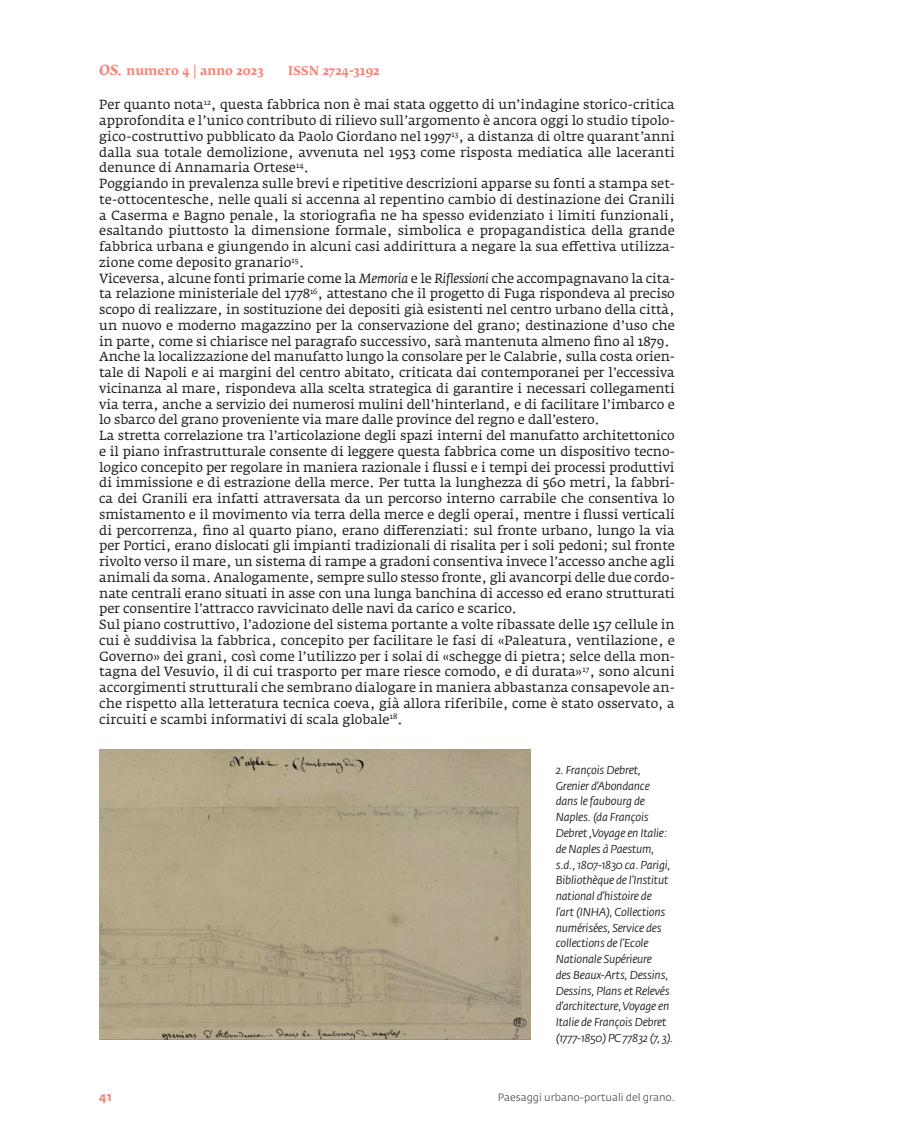
<style>
.page{position:relative;width:918px;height:1141px;background:#fff}
.page>*{position:absolute;margin:0;border:0;box-sizing:border-box;transform-origin:0 0}
.t1{font:13.12px/15.8px "Fedra Serif A Pro";letter-spacing:-.01em;color:#231f20}
.t2{font:700 12.25px "Fedra Serif B Pro";color:#f4877c}
.t3{font:700 12.25px "Fedra Sans Std";color:#f4877c}
.t4{font:italic 11.38px/15.8px "Fedra Sans Std";letter-spacing:-.02em;color:#231f20}
.t5{font:10.5px "Fedra Sans Std";color:#57585a}
.s1{font-style:italic;font-size:14px}
.s2{font-style:italic}
</style>
<div class="page">
<img style="left:99px;top:749px;width:432px;height:291px">
<p class="t2" style="left:99px;top:63px;width:166px"><span class="s1">OS.</span> numero 4 | anno 2023</p>
<p class="t2" style="left:288px;top:63px;width:93px">ISSN 2724-3192</p>
<p class="t1" style="left:99px;top:97px;width:577px">Per quanto nota<sup>12</sup>, questa fabbrica non è mai stata oggetto di un’indagine storico-critica approfondita e l’unico contributo di rilievo sull’argomento è ancora oggi lo studio tipolo&shy;gico-costruttivo pubblicato da Paolo Giordano nel 1997<sup>13</sup>, a distanza di oltre quarant’anni dalla sua totale demolizione, avvenuta nel 1953 come risposta mediatica alle laceranti denunce di Annamaria Ortese<sup>14</sup>.<br>Poggiando in prevalenza sulle brevi e ripetitive descrizioni apparse su fonti a stampa set&shy;te-ottocentesche, nelle quali si accenna al repentino cambio di destinazione dei Granili a Caserma e Bagno penale, la storiografia ne ha spesso evidenziato i limiti funzionali, esaltando piuttosto la dimensione formale, simbolica e propagandistica della grande fabbrica urbana e giungendo in alcuni casi addirittura a negare la sua effettiva utilizza&shy;zione come deposito granario<sup>15</sup>.<br>Viceversa, alcune fonti primarie come la <span class="s2">Memoria</span> e le <span class="s2">Riflessioni</span> che accompagnavano la cita&shy;ta relazione ministeriale del 1778<sup>16</sup>, attestano che il progetto di Fuga rispondeva al preciso scopo di realizzare, in sostituzione dei depositi già esistenti nel centro urbano della città, un nuovo e moderno magazzino per la conservazione del grano; destinazione d’uso che in parte, come si chiarisce nel paragrafo successivo, sarà mantenuta almeno fino al 1879.<br>Anche la localizzazione del manufatto lungo la consolare per le Calabrie, sulla costa orien&shy;tale di Napoli e ai margini del centro abitato, criticata dai contemporanei per l’eccessiva vicinanza al mare, rispondeva alla scelta strategica di garantire i necessari collegamenti via terra, anche a servizio dei numerosi mulini dell’hinterland, e di facilitare l’imbarco e lo sbarco del grano proveniente via mare dalle province del regno e dall’estero.<br>La stretta correlazione tra l’articolazione degli spazi interni del manufatto architettonico e il piano infrastrutturale consente di leggere questa fabbrica come un dispositivo tecno&shy;logico concepito per regolare in maniera razionale i flussi e i tempi dei processi produttivi di immissione e di estrazione della merce. Per tutta la lunghezza di 560 metri, la fabbri&shy;ca dei Granili era infatti attraversata da un percorso interno carrabile che consentiva lo smistamento e il movimento via terra della merce e degli operai, mentre i flussi verticali di percorrenza, fino al quarto piano, erano differenziati: sul fronte urbano, lungo la via per Portici, erano dislocati gli impianti tradizionali di risalita per i soli pedoni; sul fronte rivolto verso il mare, un sistema di rampe a gradoni consentiva invece l’accesso anche agli animali da soma. Analogamente, sempre sullo stesso fronte, gli avancorpi delle due cordo&shy;nate centrali erano situati in asse con una lunga banchina di accesso ed erano strutturati per consentire l’attracco ravvicinato delle navi da carico e scarico.<br>Sul piano costruttivo, l’adozione del sistema portante a volte ribassate delle 157 cellule in cui è suddivisa la fabbrica, concepito per facilitare le fasi di «Paleatura, ventilazione, e Governo» dei grani, così come l’utilizzo per i solai di «schegge di pietra; selce della mon&shy;tagna del Vesuvio, il di cui trasporto per mare riesce comodo, e di durata»<sup>17</sup>, sono alcuni accorgimenti strutturali che sembrano dialogare in maniera abbastanza consapevole an&shy;che rispetto alla letteratura tecnica coeva, già allora riferibile, come è stato osservato, a circuiti e scambi informativi di scala globale<sup>18</sup>.</p>
<p class="t4" style="left:556px;top:762px;width:119px">2. François Debret,<br>Grenier d’Abondance dans le faubourg de<br>Naples. (da François<br>Debret ,Voyage en Italie: de Naples à Paestum, s.d., 1807-1830 ca. Parigi,<br>Bibliothèque de l’Institut national d’histoire de<br>l’art (INHA), Collections numérisées, Service des collections de l’Ecole<br>Nationale Supérieure<br>des Beaux-Arts, Dessins,<br>Dessins, Plans et Relevés d’architecture, Voyage en<br>Italie de François Debret (1777-1850) PC 77832 (7, 3).</p>
<p class="t3" style="left:99px;top:1089px;width:14px">41</p>
<p class="t5" style="left:498px;top:1091px;width:178px">Paesaggi urbano-portuali del grano.</p>
</div>
